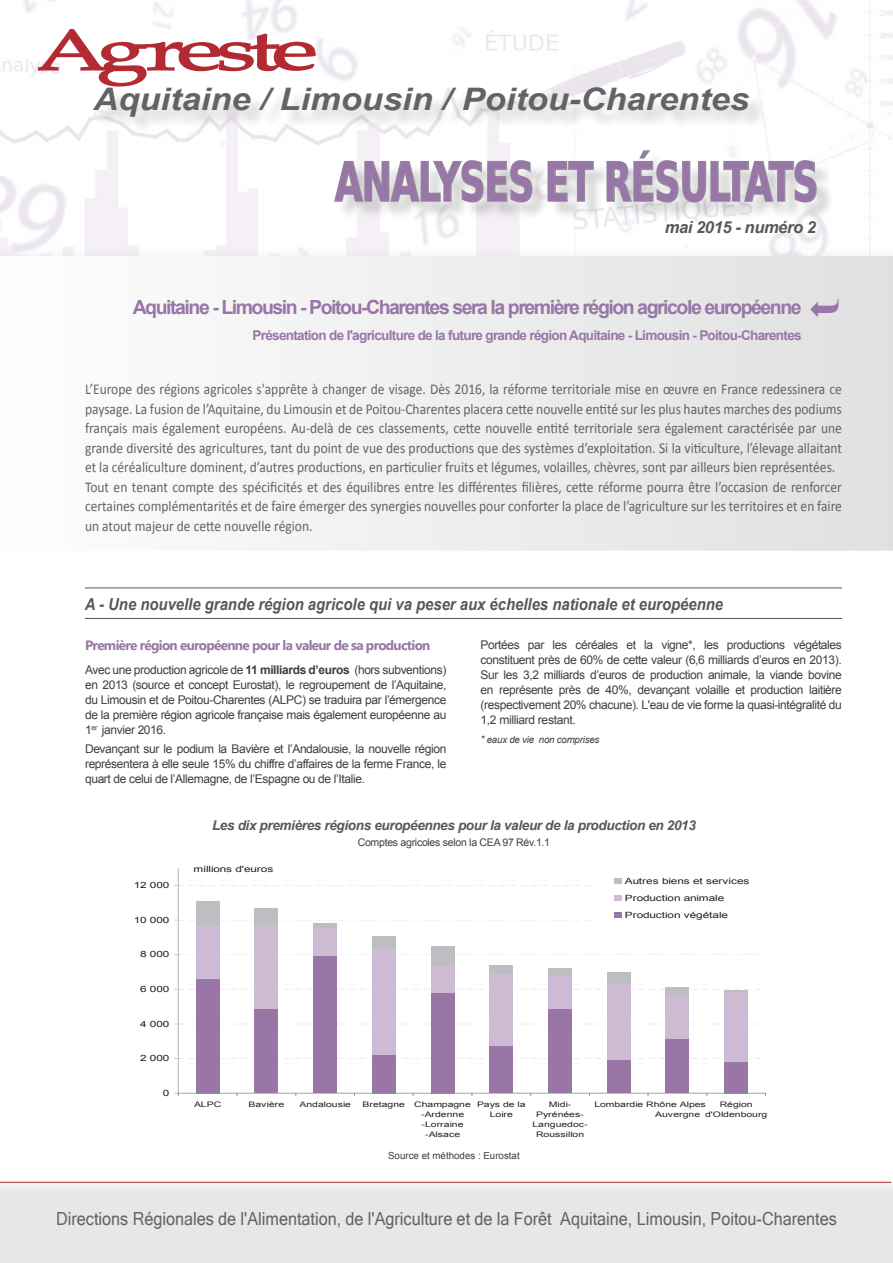
<style>
.page{position:relative;width:893px;height:1263px;background:#fff}
.page>*{position:absolute;margin:0;border:0;box-sizing:border-box;transform-origin:0 0}
.t1{font:700 54px "DejaVu Sans";letter-spacing:-.025em;color:#9876a7;scale:.67 1}
.t2{font:italic 700 31.05px "Arial";color:#636366;scale:1.11 1}
.t3{font:700 19.5px "Arial";letter-spacing:-.075em;color:#9876a7}
.t4{font:18px "Microsoft Sans Serif";color:#636366;scale:.9 1}
.N-titre_A{font:italic 700 16.5px "Arial";color:#57585a;scale:.9 1}
.N-titre_A-2{font:italic 700 16.5px "Arial";letter-spacing:-.025em;color:#57585a}
.t5{font:15px/19.5px "Calibri";color:#636366;text-align:justify;scale:.9 1}
.t6{font:700 13.5px "Arial";letter-spacing:-.05em;color:#9876a7}
.titre_graph_carte{font:italic 700 13.5px "Arial";letter-spacing:-.025em;color:#57585a}
.Accroche{font:700 13.5px "Microsoft Tai Le";letter-spacing:-.05em;color:#9876a7}
.Texte{font:12px/15px "Arial";letter-spacing:-.03em;color:#3e3e3f;text-align:justify}
.titre_graph_carte-2{font:10.5px "Arial";letter-spacing:-.025em;color:#3e3e3f}
.Sources_TAB{font:9.75px "Arial";color:#3e3e3f}
.Texte-2{font:italic 9.75px "Arial";letter-spacing:-.025em;color:#3e3e3f}
.t7{font:8.55px/17px "Arial";letter-spacing:-.01em;color:#231f20;scale:1.37 1}
.t8{font:7.65px/9.9px "Arial";color:#231f20;text-align:center;scale:1.37 1}
.s1{font-weight:700}
.s2{font-size:10.5px}
</style>
<div class="page">
<div style="left:0;top:0;width:893px;height:257px;background:#939598;opacity:.75"></div>
<svg style="left:0;top:256px;width:893px;height:295px;fill:#eeefef"></svg>
<div style="left:337px;top:153px;width:498px;height:68px;background:#231f20;opacity:.2"></div>
<svg style="left:333px;top:159px;width:200px;height:44px"></svg>
<svg style="left:547px;top:160px;width:48px;height:43px"></svg>
<svg style="left:606px;top:149px;width:211px;height:54px"></svg>
<div style="left:0;top:1183px;width:893px;height:80px;background:#e6e7e9"></div>
<hr style="left:0;top:1182px;width:891px;height:1px;background:#b32a33">
<svg style="left:38px;top:29px;width:278px;height:58px"></svg>
<div style="left:96px;top:90px;width:671px;height:45px;background:#231f20;opacity:.2"></div>
<div style="left:196px;top:979px;width:23px;height:114px;background:#9a76a7"></div>
<div style="left:255px;top:1008px;width:23px;height:85px;background:#9a76a7"></div>
<div style="left:313px;top:956px;width:24px;height:137px;background:#9a76a7"></div>
<div style="left:372px;top:1055px;width:24px;height:38px;background:#9a76a7"></div>
<div style="left:431px;top:993px;width:23px;height:100px;background:#9a76a7"></div>
<div style="left:489px;top:1045px;width:24px;height:48px;background:#9a76a7"></div>
<div style="left:548px;top:1009px;width:24px;height:84px;background:#9a76a7"></div>
<div style="left:607px;top:1060px;width:23px;height:33px;background:#9a76a7"></div>
<div style="left:666px;top:1038px;width:23px;height:55px;background:#9a76a7"></div>
<div style="left:724px;top:1062px;width:24px;height:31px;background:#9a76a7"></div>
<div style="left:196px;top:924px;width:23px;height:55px;background:#ccbbd3"></div>
<div style="left:255px;top:925px;width:23px;height:83px;background:#ccbbd3"></div>
<div style="left:313px;top:928px;width:24px;height:28px;background:#ccbbd3"></div>
<div style="left:372px;top:947px;width:24px;height:108px;background:#ccbbd3"></div>
<div style="left:431px;top:966px;width:23px;height:27px;background:#ccbbd3"></div>
<div style="left:489px;top:973px;width:24px;height:72px;background:#ccbbd3"></div>
<div style="left:548px;top:975px;width:24px;height:34px;background:#ccbbd3"></div>
<div style="left:607px;top:983px;width:23px;height:77px;background:#ccbbd3"></div>
<div style="left:666px;top:995px;width:23px;height:43px;background:#ccbbd3"></div>
<div style="left:724px;top:993px;width:24px;height:69px;background:#ccbbd3"></div>
<div style="left:196px;top:901px;width:23px;height:23px;background:#bdbec1"></div>
<div style="left:255px;top:908px;width:23px;height:17px;background:#bdbec1"></div>
<div style="left:313px;top:923px;width:24px;height:5px;background:#bdbec1"></div>
<div style="left:372px;top:936px;width:24px;height:11px;background:#bdbec1"></div>
<div style="left:431px;top:946px;width:23px;height:20px;background:#bdbec1"></div>
<div style="left:489px;top:965px;width:24px;height:8px;background:#bdbec1"></div>
<div style="left:548px;top:968px;width:24px;height:7px;background:#bdbec1"></div>
<div style="left:607px;top:972px;width:23px;height:11px;background:#bdbec1"></div>
<div style="left:666px;top:987px;width:23px;height:8px;background:#bdbec1"></div>
<hr style="left:724px;top:990px;width:24px;height:3px;background:#bdbec1">
<hr style="left:178px;top:868px;width:1px;height:225px;background:#bdbec1">
<svg style="left:175px;top:1058px;width:586px;height:1px"></svg>
<svg style="left:175px;top:1024px;width:585px;height:1px"></svg>
<svg style="left:175px;top:989px;width:586px;height:1px"></svg>
<svg style="left:175px;top:954px;width:586px;height:2px"></svg>
<svg style="left:175px;top:920px;width:415px;height:1px"></svg>
<svg style="left:175px;top:885px;width:415px;height:1px"></svg>
<hr style="left:178px;top:1093px;width:588px;height:1px;background:#939598">
<div style="left:615px;top:878px;width:7px;height:6px;background:#bdbec1"></div>
<div style="left:615px;top:895px;width:7px;height:6px;background:#ccbbd3"></div>
<div style="left:615px;top:912px;width:7px;height:6px;background:#9a76a7"></div>
<hr style="left:85px;top:588px;width:757px;height:1px;background:#57585a">
<hr style="left:85px;top:618px;width:757px;height:1px;background:#57585a">
<svg style="left:810px;top:299px;width:29px;height:19px"></svg>
<h2 class="t2" style="left:94px;top:78px;width:592px">Aquitaine / Limousin / Poitou-Charentes</h2>
<h1 class="t1" style="left:335px;top:138px;width:723px">ANALYSES ET RÉSULTATS</h1>
<p class="N-titre_A-2" style="left:665px;top:216px;width:153px">mai 2015 - numéro 2</p>
<p class="t3" style="left:133px;top:294px;width:670px">Aquitaine - Limousin - Poitou-Charentes sera la première région agricole européenne</p>
<p class="t6" style="left:252px;top:327px;width:551px">Présentation de l'agriculture de la future grande région Aquitaine - Limousin - Poitou-Charentes</p>
<p class="t5" style="left:85px;top:380px;width:842px">L’Europe des régions agricoles s'apprête à changer de visage. Dès 2016, la réforme territoriale mise en œuvre en France redessinera ce paysage. La fusion de l’Aquitaine, du Limousin et de Poitou-Charentes placera cette nouvelle entité sur les plus hautes marches des podiums français mais également européens. Au-delà de ces classements, cette nouvelle entité territoriale sera également caractérisée par une grande diversité des agricultures, tant du point de vue des productions que des systèmes d’exploitation. Si la viticulture, l’élevage allaitant et la céréaliculture dominent, d’autres productions, en particulier fruits et légumes, volailles, chèvres, sont par ailleurs bien représentées.</p>
<p class="t5" style="left:85px;top:477px;width:842px">Tout en tenant compte des spécificités et des équilibres entre les différentes filières, cette réforme pourra être l’occasion de renforcer certaines complémentarités et de faire émerger des synergies nouvelles pour conforter la place de l’agriculture sur les territoires et en faire un atout majeur de cette nouvelle région.</p>
<p class="N-titre_A" style="left:85px;top:593px;width:711px">A - Une nouvelle grande région agricole qui va peser aux échelles nationale et européenne</p>
<p class="Accroche" style="left:85px;top:638px;width:347px">Première région européenne pour la valeur de sa production</p>
<p class="Texte" style="left:85px;top:662px;width:363px">Avec une production agricole de <span class="s1">11 milliards d’euros</span> (hors subventions) en 2013 (source et concept Eurostat), le regroupement de l’Aquitaine, du Limousin et de Poitou-Charentes (ALPC) se traduira par l’émergence de la première région agricole française mais également européenne au 1<sup>er</sup> janvier 2016.</p>
<p class="Texte" style="left:85px;top:741px;width:363px">Devançant sur le podium la Bavière et l’Andalousie, la nouvelle région représentera à elle seule 15% du chiffre d’affaires de la ferme France, le quart de celui de l’Allemagne, de l’Espagne ou de l’Italie.</p>
<p class="Texte" style="left:480px;top:637px;width:363px">Portées par les céréales et la vigne*, les productions végétales constituent près de 60% de cette valeur (6,6 milliards d’euros en 2013).<br>Sur les 3,2 milliards d’euros de production animale, la viande bovine en représente près de 40%, devançant volaille et production laitière (respectivement 20% chacune). L'eau de vie forme la quasi-intégralité du 1,2 milliard restant.</p>
<p class="Texte-2" style="left:480px;top:733px;width:120px"><span class="s2">*</span> eaux de vie non comprises</p>
<p class="titre_graph_carte" style="left:212px;top:816px;width:485px">Les dix premières régions européennes pour la valeur de la production en 2013</p>
<p class="titre_graph_carte-2" style="left:358px;top:836px;width:194px">Comptes agricoles selon la CEA 97 Rév.1.1</p>
<p class="t7" style="left:134px;top:877px;width:28px">12 000</p>
<p class="t7" style="left:134px;top:911px;width:28px">10 000</p>
<p class="t7" style="left:140px;top:946px;width:23px">8 000</p>
<p class="t7" style="left:140px;top:980px;width:23px">6 000</p>
<p class="t7" style="left:140px;top:1015px;width:23px">4 000</p>
<p class="t7" style="left:140px;top:1050px;width:23px">2 000</p>
<p class="t7" style="left:163px;top:1084px;width:6px">0</p>
<p class="t7" style="left:194px;top:860px;width:60px">millions d'euros</p>
<p class="t7" style="left:625px;top:872px;width:92px">Autres biens et services<br>Production animale<br>Production végétale</p>
<p class="t8" style="left:194px;top:1099px;width:21px">ALPC</p>
<p class="t8" style="left:249px;top:1099px;width:28px">Bavière</p>
<p class="t8" style="left:300px;top:1099px;width:39px">Andalousie</p>
<p class="t8" style="left:363px;top:1099px;width:80px">Bretagne Champagne</p>
<p class="t8" style="left:421px;top:1109px;width:33px">-Ardenne</p>
<p class="t8" style="left:422px;top:1119px;width:32px">-Lorraine</p>
<p class="t8" style="left:425px;top:1129px;width:27px">-Alsace</p>
<p class="t8" style="left:477px;top:1099px;width:37px">Pays de la<br>Loire</p>
<p class="t8" style="left:532px;top:1099px;width:42px">Midi-<br>Pyrénées-<br>Languedoc-<br>Roussillon</p>
<p class="t8" style="left:655px;top:1099px;width:38px;text-align:left;text-indent:-61px">Lombardie Rhône Alpes<br>Auvergne</p>
<p class="t8" style="left:705px;top:1099px;width:47px">Région d'Oldenbourg</p>
<p class="Sources_TAB" style="left:388px;top:1149px;width:133px">Source et méthodes : Eurostat</p>
<p class="t4" style="left:56px;top:1207px;width:869px">Directions Régionales de l'Alimentation, de l'Agriculture et de la Forêt Aquitaine, Limousin, Poitou-Charentes</p>
</div>
